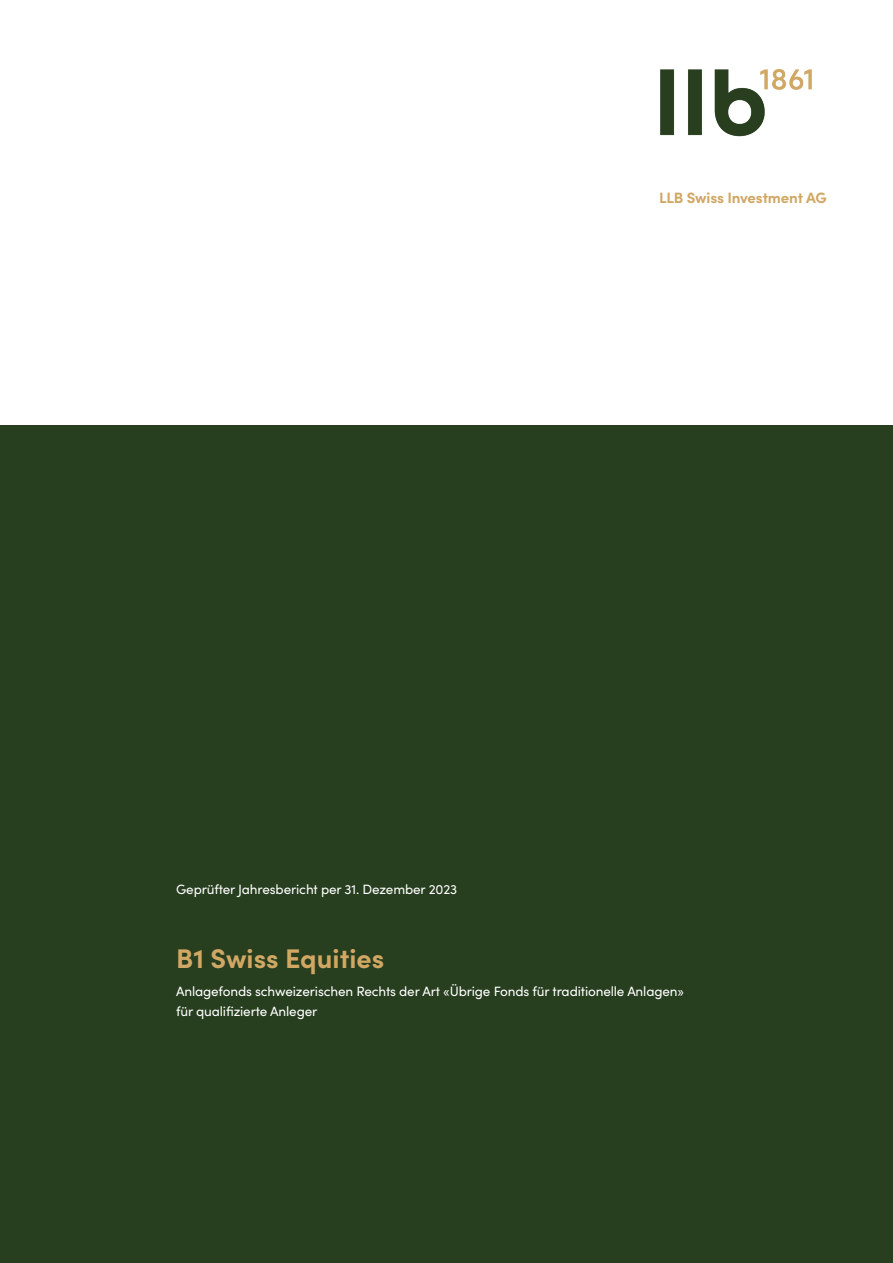
<style>
.page{position:relative;width:893px;height:1263px;background:#fff}
.page>*{position:absolute;margin:0;border:0;box-sizing:border-box;transform-origin:0 0}
.t1{font:700 27px "Sofia Pro";color:#d1a764}
.t2{font:700 15px "Sofia Pro";letter-spacing:-.01em;color:#d1a764}
.t3{font:13.5px/19.5px "Sofia Pro";letter-spacing:-.01em;color:#fff}
</style>
<div class="page">
<div style="left:0;top:425px;width:893px;height:838px;background:#273e1f"></div>
<img style="left:660px;top:69px;width:152px;height:67px">
<p class="t2" style="left:659px;top:186px;width:169px">LLB Swiss Investment AG</p>
<p class="t3" style="left:176px;top:879px;width:283px">Geprüfter Jahresbericht per 31. Dezember 2023</p>
<h1 class="t1" style="left:176px;top:937px;width:210px">B1 Swiss Equities</h1>
<p class="t3" style="left:176px;top:981px;width:509px">Anlagefonds schweizerischen Rechts der Art «Übrige Fonds für traditionelle Anlagen» für qualifizierte Anleger</p>
</div>
